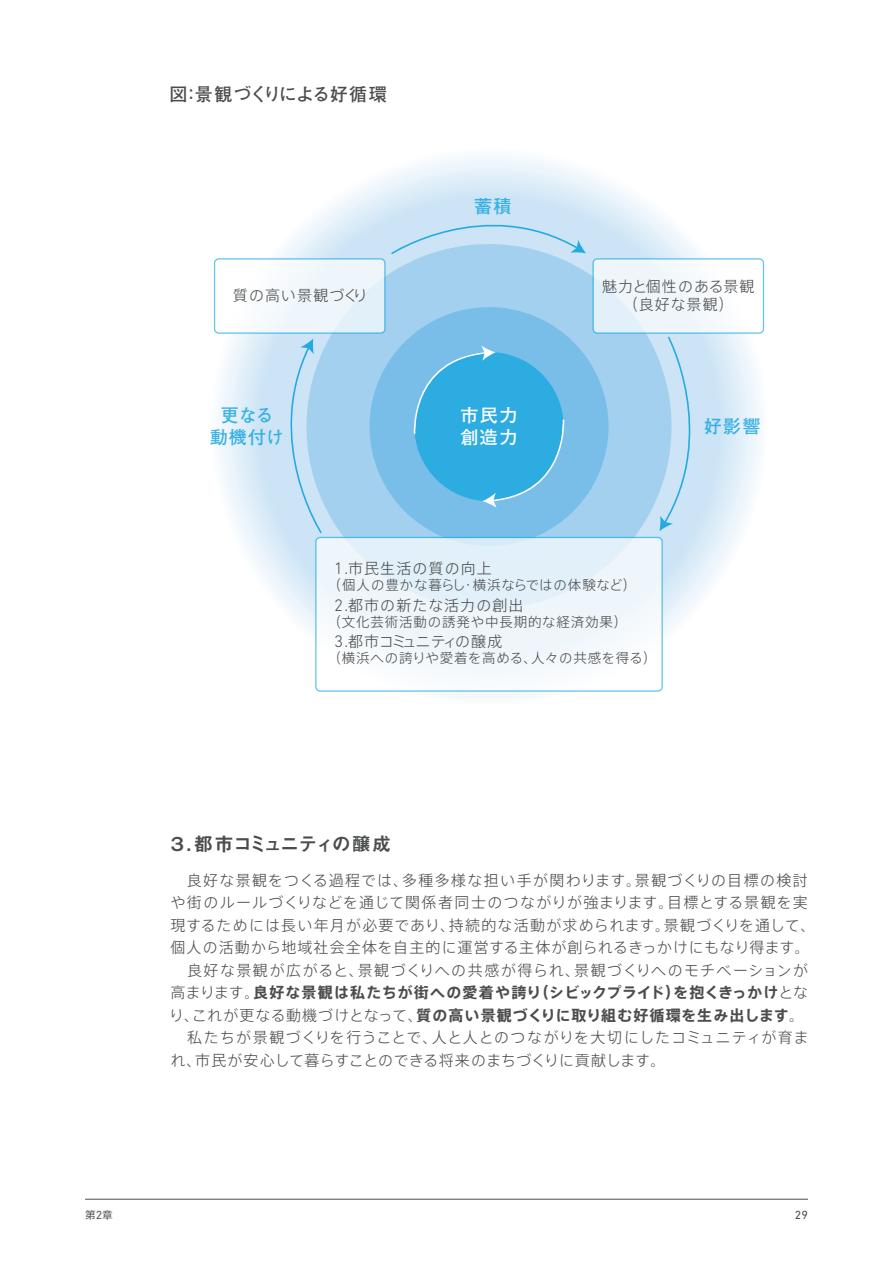
<style>
.page{position:relative;width:893px;height:1263px;background:#fff}
.page>*{position:absolute;margin:0;border:0;box-sizing:border-box;transform-origin:0 0}
.t1{font:19.2px "Midashi Go Pr 5 MB31";letter-spacing:-.08em;color:#4b4c4d}
.t2{font:700 18px "Futo Go B101 Pro";letter-spacing:-.035em;color:#4b4c4d}
.t3{font:700 18px/21.8px "Futo Go B101 Pro";letter-spacing:.075em;color:#24aae1;text-align:center}
.t4{font:700 18px/21.8px "Futo Go B101 Pro";letter-spacing:.075em;color:#fff}
.t5{font:300 15px/22.5px "Axis Std";letter-spacing:.07em;color:#4b4c4d;text-align:center}
.t6{font:300 15px "Axis Std";letter-spacing:-.045em;color:#4b4c4d}
.t7{font:300 13.5px "Axis Std";letter-spacing:.06em;color:#4b4c4d}
.t8{font:12px "DIN Next LT Pro";color:#4b4c4d}
.t9{font:10.65px "Axis Std";color:#57585a}
.s1{font-family:"DIN Next LT Pro";font-size:16.95px}
.s2{font-weight:700}
.s3{font-family:"DIN Next LT Pro";font-size:12px}
</style>
<div class="page">
<svg style="left:211px;top:149px;width:556px;height:555px"></svg>
<div style="left:306px;top:244px;width:365px;height:365px;background:#9eceee;border-radius:50%"></div>
<div style="left:369px;top:307px;width:239px;height:239px;background:#74bde9;border-radius:50%"></div>
<div style="left:316px;top:537px;width:346px;height:154px;background:linear-gradient(to bottom,#e1eff9,#fcfdfe);border-radius:4px"></div>
<div style="left:315px;top:537px;width:348px;height:155px;border:1px solid #24aae1;border-radius:4px"></div>
<div style="left:215px;top:259px;width:170px;height:74px;background:linear-gradient(to right,#fff,#e5f1f9);border-radius:4px"></div>
<div style="left:214px;top:258px;width:172px;height:76px;border:1px solid #24aae1;border-radius:4px"></div>
<div style="left:593px;top:259px;width:170px;height:74px;background:linear-gradient(to right,#e5f1f9,#fff);border-radius:4px"></div>
<div style="left:592px;top:258px;width:172px;height:76px;border:1px solid #24aae1;border-radius:4px"></div>
<svg style="left:390px;top:194px;width:196px;height:61px;background:#c4e1f4"></svg>
<svg style="left:263px;top:338px;width:59px;height:196px;background:#c1dff3"></svg>
<svg style="left:659px;top:336px;width:59px;height:195px;background:#c3e0f3"></svg>
<svg style="left:413px;top:346px;width:152px;height:162px"></svg>
<hr style="left:85px;top:1199px;width:723px;height:1px;background:#4b4c4d">
<p class="t2" style="left:169px;top:80px;width:219px">図：景観づくりによる好循環</p>
<p class="t3" style="left:474px;top:193px;width:39px">蓄積</p>
<p class="t5" style="left:233px;top:283px;width:136px">質の高い景観づくり</p>
<p class="t5" style="left:602px;top:276px;width:154px;line-height:18px">魅力と個性のある景観（良好な景観）</p>
<p class="t4" style="left:461px;top:402px;width:58px">市民力創造力</p>
<p class="t3" style="left:209px;top:402px;width:76px">更なる動機付け</p>
<p class="t3" style="left:704px;top:413px;width:58px">好影響</p>
<p class="t5" style="left:334px;top:556px;width:159px"><span class="s1">1.</span>市民生活の質の向上</p>
<p class="t7" style="left:327px;top:575px;width:310px">（個人の豊かな暮らし・横浜ならではの体験など）</p>
<p class="t5" style="left:334px;top:593px;width:191px"><span class="s1">2.</span>都市の新たな活力の創出</p>
<p class="t7" style="left:327px;top:612px;width:301px">（文化芸術活動の誘発や中長期的な経済効果）</p>
<p class="t6" style="left:334px;top:630px;width:170px"><span class="s1">3.</span>都市コミュニティの醸成</p>
<p class="t7" style="left:327px;top:648px;width:331px">（横浜への誇りや愛着を高める、人々の共感を得る）</p>
<p class="t1" style="left:168px;top:828px;width:225px">３．都市コミュニティの醸成</p>
<p class="t5" style="left:169px;top:868px;width:648px;text-align:left;text-indent:18px">良好な景観をつくる過程では、多種多様な担い手が関わります。景観づくりの目標の検討や街のルールづくりなどを通じて関係者同士のつながりが強まります。目標とする景観を実現するためには長い年月が必要であり、持続的な活動が求められます。景観づくりを通して、個人の活動から地域社会全体を自主的に運営する主体が創られるきっかけにもなり得ます。　良好な景観が広がると、景観づくりへの共感が得られ、景観づくりへのモチベーションが高まります。<span class="s2">良好な景観は私たちが街への愛着や誇り（シビックプライド）を抱くきっかけ</span>となり、これが更なる動機づけとなって、<span class="s2">質の高い景観づくりに取り組む好循環を生み出します</span>。　私たちが景観づくりを行うことで、人と人とのつながりを大切にしたコミュニティが育まれ、市民が安心して暮らすことのできる将来のまちづくりに貢献します。</p>
<p class="t9" style="left:85px;top:1207px;width:29px">第<span class="s3">2</span>章</p>
<p class="t8" style="left:795px;top:1208px;width:15px">29</p>
</div>
